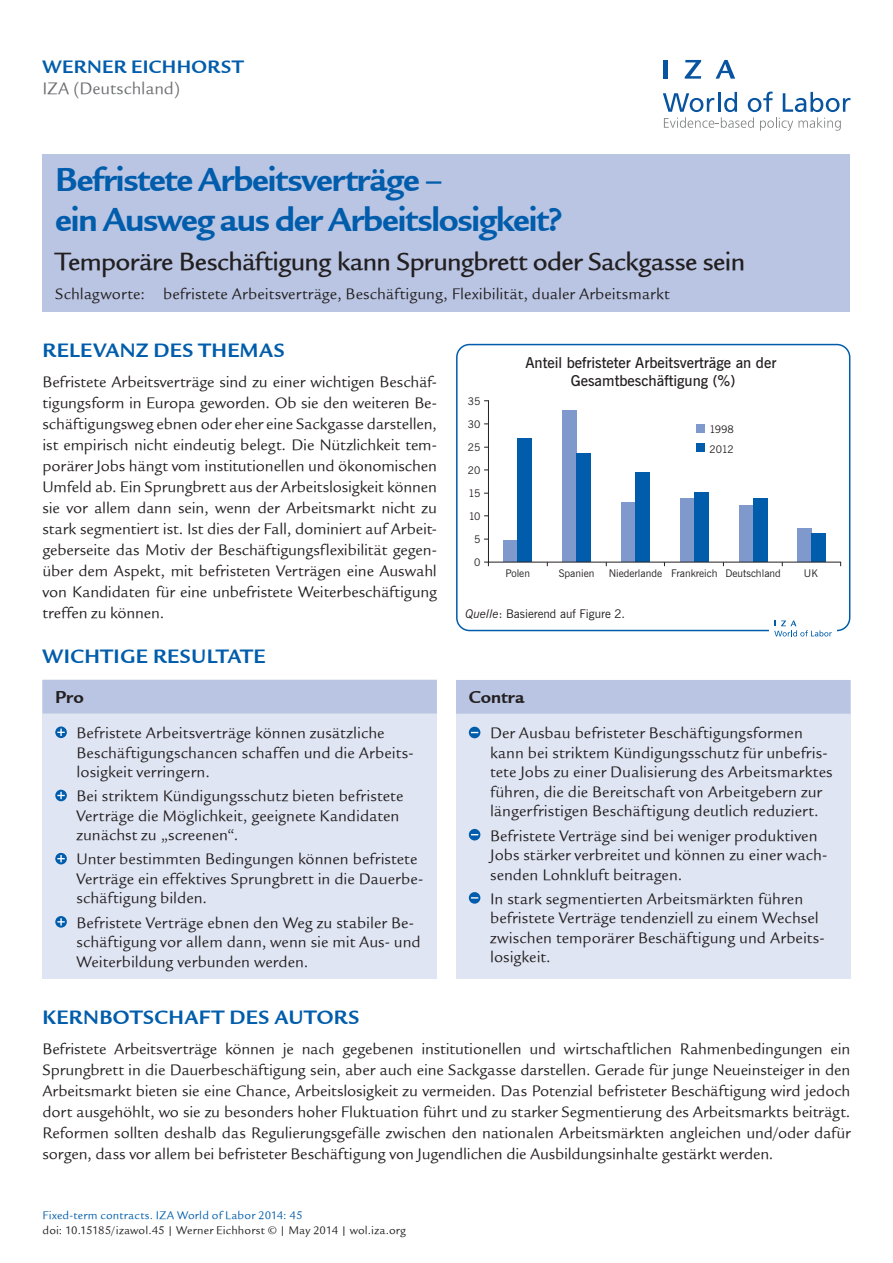
<style>
.page{position:relative;width:893px;height:1263px;background:#fff}
.page>*{position:absolute;margin:0;border:0;box-sizing:border-box;transform-origin:0 0}
.t1{font:36px/40.5px "Legacy Sans ITCTT Bold";letter-spacing:-.03em;color:#015dab}
.t2{font:27px "Legacy Sans Md ITCTT Medium";letter-spacing:-.02em;color:#231f20}
.t3{font:21px "Legacy Sans ITCTT Bold";letter-spacing:.02em;color:#015dab}
.t4{font:19.5px "Legacy Sans ITCTT Bold";letter-spacing:.02em;color:#015dab}
.t5{font:18.75px "Legacy Sans ITCTT Bold";color:#231f20}
.t6{font:18px "Legacy Sans ITCTT Book";color:#6c6d70}
.t7{font:16.5px/19.5px "Legacy Sans ITCTT Book";letter-spacing:.005em;color:#231f20}
.t8{font:600 15px/18px "News Gothic BT";color:#231f20;text-align:center}
.t9{font:12px "Legacy Sans ITCTT Book";letter-spacing:.015em;color:#231f20}
.t10{font:12px "Legacy Sans ITCTT Book";letter-spacing:.02em;color:#015dab}
.t11{font:12px "News Gothic BT";color:#231f20}
.t12{font:10.5px/23px "News Gothic BT";color:#231f20;text-align:right}
.s1{font-style:italic}
</style>
<div class="page">
<svg style="left:663px;top:92px;width:187px;height:39px"></svg>
<hr style="left:664px;top:60px;width:4px;height:19px;background:#0854a0">
<svg style="left:685px;top:60px;width:16px;height:19px"></svg>
<svg style="left:716px;top:60px;width:19px;height:19px"></svg>
<div style="left:43px;top:154px;width:807px;height:158px;background:#b9c5e3"></div>
<div style="left:43px;top:680px;width:394px;height:299px;background:#e0e5f3"></div>
<div style="left:43px;top:680px;width:394px;height:33px;background:#b9c5e3"></div>
<svg style="left:55px;top:726px;width:12px;height:12px"></svg>
<svg style="left:57px;top:729px;width:8px;height:7px"></svg>
<svg style="left:55px;top:790px;width:12px;height:11px"></svg>
<svg style="left:57px;top:792px;width:8px;height:7px"></svg>
<svg style="left:55px;top:853px;width:12px;height:11px"></svg>
<svg style="left:57px;top:855px;width:8px;height:7px"></svg>
<svg style="left:55px;top:916px;width:12px;height:12px"></svg>
<svg style="left:57px;top:918px;width:8px;height:7px"></svg>
<div style="left:456px;top:680px;width:394px;height:299px;background:#e0e5f3"></div>
<div style="left:456px;top:680px;width:394px;height:34px;background:#b9c5e3"></div>
<svg style="left:469px;top:727px;width:11px;height:11px"></svg>
<svg style="left:469px;top:829px;width:11px;height:11px"></svg>
<svg style="left:469px;top:892px;width:11px;height:12px"></svg>
<div style="left:456px;top:344px;width:394px;height:287px;border:2px solid #015dab;border-radius:13px"></div>
<svg style="left:488px;top:400px;width:354px;height:163px"></svg>
<div style="left:696px;top:424px;width:9px;height:9px;background:#7f99cd"></div>
<div style="left:696px;top:443px;width:9px;height:9px;background:#015dab"></div>
<div style="left:769px;top:615px;width:68px;height:27px;background:#fff"></div>
<svg style="left:774px;top:620px;width:58px;height:16px"></svg>
<p class="t4" style="left:43px;top:55px;width:203px">WERNER EICHHORST</p>
<p class="t6" style="left:43px;top:79px;width:139px">IZA (Deutschland)</p>
<h1 class="t1" style="left:55px;top:159px;width:509px">Befristete Arbeitsverträge –<br>ein Ausweg aus der Arbeitslosigkeit?</h1>
<h2 class="t2" style="left:55px;top:246px;width:691px">Temporäre Beschäftigung kann Sprungbrett oder Sackgasse sein</h2>
<p class="t7" style="left:55px;top:284px;width:616px">Schlagworte: befristete Arbeitsverträge, Beschäftigung, Flexibilität, dualer Arbeitsmarkt</p>
<p class="t3" style="left:43px;top:338px;width:244px">RELEVANZ DES THEMAS</p>
<p class="t7" style="left:43px;top:371px;width:396px;line-height:21px;text-align:justify">Befristete Arbeitsverträge sind zu einer wichtigen Beschäf&shy;tigungsform in Europa geworden. Ob sie den weiteren Be&shy;schäftigungsweg ebnen oder eher eine Sackgasse darstellen, ist empirisch nicht eindeutig belegt. Die Nützlichkeit tem&shy;porärer Jobs hängt vom institutionellen und ökonomischen Umfeld ab. Ein Sprungbrett aus der Arbeitslosigkeit können sie vor allem dann sein, wenn der Arbeitsmarkt nicht zu stark segmentiert ist. Ist dies der Fall, dominiert auf Arbeit&shy;geberseite das Motiv der Beschäftigungsflexibilität gegen&shy;über dem Aspekt, mit befristeten Verträgen eine Auswahl von Kandidaten für eine unbefristete Weiterbeschäftigung treffen zu können.</p>
<p class="t3" style="left:43px;top:644px;width:225px">WICHTIGE RESULTATE</p>
<p class="t5" style="left:55px;top:686px;width:30px">Pro</p>
<p class="t7" style="left:77px;top:723px;width:338px">Befristete Arbeitsverträge können zusätzliche<br>Beschäftigungschancen schaffen und die Arbeits&shy;losigkeit verringern.</p>
<p class="t7" style="left:77px;top:786px;width:328px">Bei striktem Kündigungsschutz bieten befristete<br>Verträge die Möglichkeit, geeignete Kandidaten zunächst zu „screenen“.</p>
<p class="t7" style="left:77px;top:850px;width:348px">Unter bestimmten Bedingungen können befristete<br>Verträge ein effektives Sprungbrett in die Dauerbe&shy;schäftigung bilden.</p>
<p class="t7" style="left:77px;top:913px;width:346px">Befristete Verträge ebnen den Weg zu stabiler Be&shy;schäftigung vor allem dann, wenn sie mit Aus- und<br>Weiterbildung verbunden werden.</p>
<p class="t12" style="left:468px;top:390px;width:14px">35<br>30<br>25<br>20<br>15<br>10<br>5<br>0</p>
<p class="t8" style="left:525px;top:355px;width:252px">Anteil befristeter Arbeitsverträge an der<br>Gesamtbeschäftigung (%)</p>
<p class="t12" style="left:709px;top:420px;width:26px;line-height:19.5px;text-align:left">1998<br>2012</p>
<p class="t12" style="left:505px;top:562px;width:26px">Polen</p>
<p class="t12" style="left:559px;top:562px;width:37px">Spanien</p>
<p class="t12" style="left:609px;top:562px;width:174px">Niederlande Frankreich Deutschland</p>
<p class="t12" style="left:804px;top:562px;width:16px">UK</p>
<p class="t11" style="left:466px;top:606px;width:161px"><span class="s1">Quelle</span>: Basierend auf Figure 2.</p>
<p class="t5" style="left:469px;top:686px;width:57px">Contra</p>
<p class="t7" style="left:490px;top:723px;width:344px">Der Ausbau befristeter Beschäftigungsformen kann bei striktem Kündigungsschutz für unbefris&shy;tete Jobs zu einer Dualisierung des Arbeitsmarktes führen, die die Bereitschaft von Arbeitgebern zur längerfristigen Beschäftigung deutlich reduziert.</p>
<p class="t7" style="left:490px;top:826px;width:339px">Befristete Verträge sind bei weniger produktiven<br>Jobs stärker verbreitet und können zu einer wach&shy;senden Lohnkluft beitragen.</p>
<p class="t7" style="left:490px;top:889px;width:336px">In stark segmentierten Arbeitsmärkten führen befristete Verträge tendenziell zu einem Wechsel zwischen temporärer Beschäftigung und Arbeits&shy;losigkeit.</p>
<p class="t3" style="left:43px;top:1005px;width:319px">KERNBOTSCHAFT DES AUTORS</p>
<p class="t7" style="left:43px;top:1038px;width:809px;line-height:21px;text-align:justify">Befristete Arbeitsverträge können je nach gegebenen institutionellen und wirtschaftlichen Rahmenbedingungen ein Sprungbrett in die Dauerbeschäftigung sein, aber auch eine Sackgasse darstellen. Gerade für junge Neueinsteiger in den Arbeitsmarkt bieten sie eine Chance, Arbeitslosigkeit zu vermeiden. Das Potenzial befristeter Beschäftigung wird jedoch dort ausgehöhlt, wo sie zu besonders hoher Fluktuation führt und zu starker Segmentierung des Arbeitsmarkts beiträgt.<br>Reformen sollten deshalb das Regulierungsgefälle zwischen den nationalen Arbeitsmärkten angleichen und/oder dafür sorgen, dass vor allem bei befristeter Beschäftigung von Jugendlichen die Ausbildungsinhalte gestärkt werden.</p>
<p class="t10" style="left:43px;top:1209px;width:261px">Fixed-term contracts. IZA World of Labor 2014: 45</p>
<p class="t9" style="left:43px;top:1224px;width:365px">doi: 10.15185/izawol.45 | Werner Eichhorst © | May 2014 | wol.iza.org</p>
</div>
